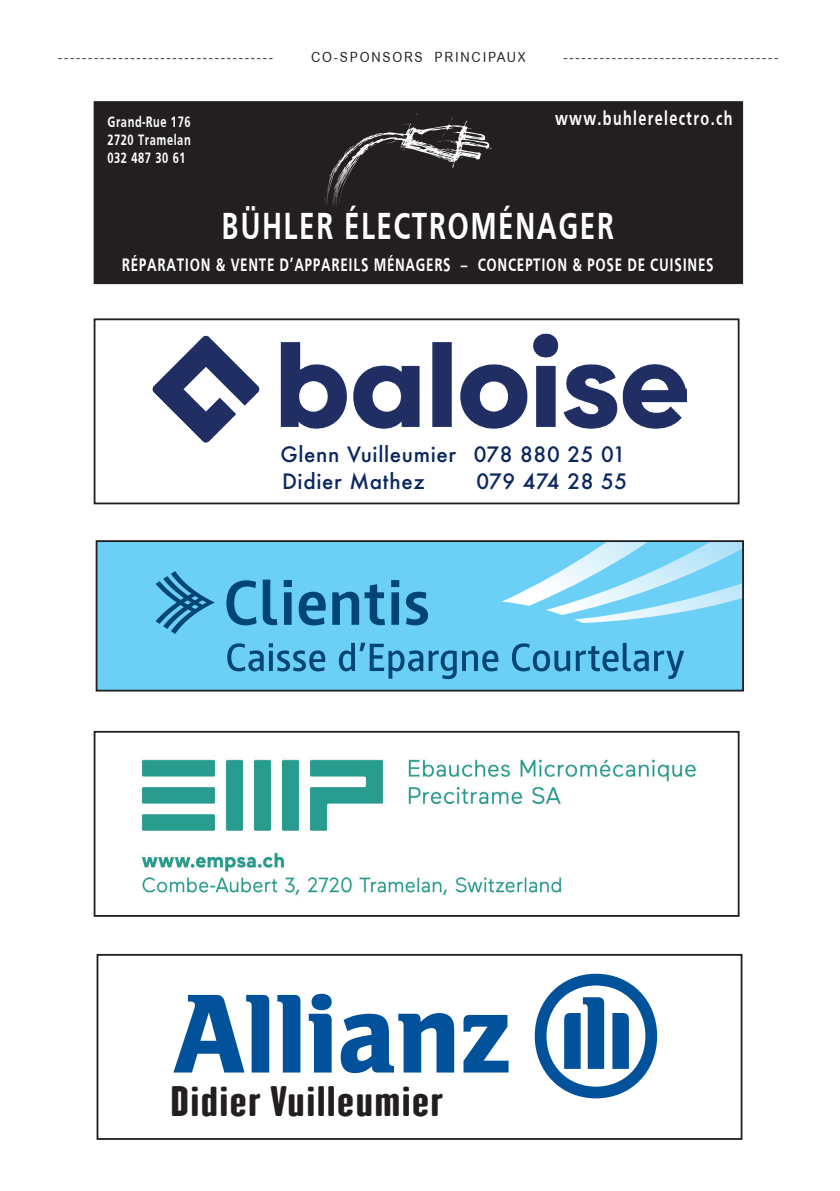
<style>
.page{position:relative;width:840px;height:1191px;background:#fff}
.page>*{position:absolute;margin:0;border:0;box-sizing:border-box;transform-origin:0 0}
.t1{font:700 38.8px "Frutiger";letter-spacing:.05em;color:#fff;scale:.74 1}
.t2{font:37.6px "H.H.Samuel";letter-spacing:.03em;color:#231f20;scale:1.2 1}
.t3{font:500 20.6px/26.8px "Futura";letter-spacing:.03em;color:#0c285f}
.t4{font:700 20.2px "Frutiger";letter-spacing:.09em;color:#fff;scale:.74 1}
.t5{font:700 18.6px "Frutiger";letter-spacing:.05em;color:#fff;scale:.74 1}
.t6{font:700 15.6px/18.2px "Frutiger";letter-spacing:.05em;color:#fff;text-align:justify;scale:.74 1}
.t7{font:14.2px "Arial Rounded MT";letter-spacing:.14em;color:#231f20;scale:.9 1}
</style>
<div class="page">
<div style="left:96px;top:954px;width:646px;height:185px;border:2px solid #231f20"></div>
<svg style="left:173px;top:995px;width:96px;height:77px"></svg>
<svg style="left:277px;top:995px;width:23px;height:77px"></svg>
<svg style="left:308px;top:993px;width:23px;height:79px"></svg>
<svg style="left:340px;top:1013px;width:114px;height:60px"></svg>
<svg style="left:463px;top:1015px;width:45px;height:57px"></svg>
<svg style="left:534px;top:973px;width:122px;height:125px"></svg>
<div style="left:96px;top:104px;width:644px;height:177px;background:#231f20"></div>
<div style="left:94px;top:101px;width:648px;height:183px;border:5px solid #231f20"></div>
<svg style="left:324px;top:113px;width:167px;height:93px"></svg>
<div style="left:96px;top:541px;width:646px;height:149px;background:#6bcff6"></div>
<svg style="left:155px;top:571px;width:60px;height:63px"></svg>
<svg style="left:226px;top:580px;width:30px;height:45px"></svg>
<svg style="left:262px;top:579px;width:15px;height:46px"></svg>
<svg style="left:283px;top:580px;width:9px;height:45px"></svg>
<svg style="left:298px;top:591px;width:28px;height:34px"></svg>
<svg style="left:332px;top:584px;width:53px;height:41px"></svg>
<svg style="left:391px;top:580px;width:8px;height:45px"></svg>
<svg style="left:406px;top:591px;width:22px;height:34px"></svg>
<svg style="left:227px;top:643px;width:99px;height:28px"></svg>
<svg style="left:339px;top:642px;width:117px;height:37px"></svg>
<svg style="left:462px;top:650px;width:36px;height:21px"></svg>
<svg style="left:512px;top:643px;width:171px;height:36px"></svg>
<img style="left:502px;top:580px;width:43px;height:26px">
<img style="left:545px;top:543px;width:195px;height:72px">
<img style="left:574px;top:595px;width:158px;height:28px">
<div style="left:96px;top:540px;width:647px;height:151px;border:2px solid #231f20"></div>
<div style="left:94px;top:318px;width:645px;height:186px;border:2px solid #231f20"></div>
<div style="left:94px;top:731px;width:645px;height:185px;border:2px solid #231f20"></div>
<img style="left:141px;top:852px;width:421px;height:43px">
<img style="left:141px;top:759px;width:555px;height:72px">
<img style="left:153px;top:333px;width:533px;height:110px">
<p class="t7" style="left:58px;top:49px;width:240px">------------------------------------</p>
<p class="t7" style="left:311px;top:49px;width:239px">CO-SPONSORS PRINCIPAUX</p>
<p class="t7" style="left:563px;top:49px;width:240px">------------------------------------</p>
<p class="t6" style="left:107px;top:112px;width:114px">Grand-Rue 176<br>2720 Tramelan 032 487 30 61</p>
<h3 class="t4" style="left:554px;top:106px;width:241px">www.buhlerelectro.ch</h3>
<h1 class="t1" style="left:221px;top:204px;width:531px">BÜHLER ÉLECTROMÉNAGER</h1>
<h3 class="t5" style="left:122px;top:254px;width:800px">RÉPARATION &amp; VENTE D’APPAREILS MÉNAGERS – CONCEPTION &amp; POSE DE CUISINES</h3>
<h3 class="t3" style="left:280px;top:441px;width:346px">Glenn Vuilleumier 078 880 25 01<br>Didier Mathez</h3>
<h3 class="t3" style="left:476px;top:467px;width:152px">079 474 28 55</h3>
<h2 class="t2" style="left:170px;top:1077px;width:228px">Didier Vuilleumier</h2>
</div>
